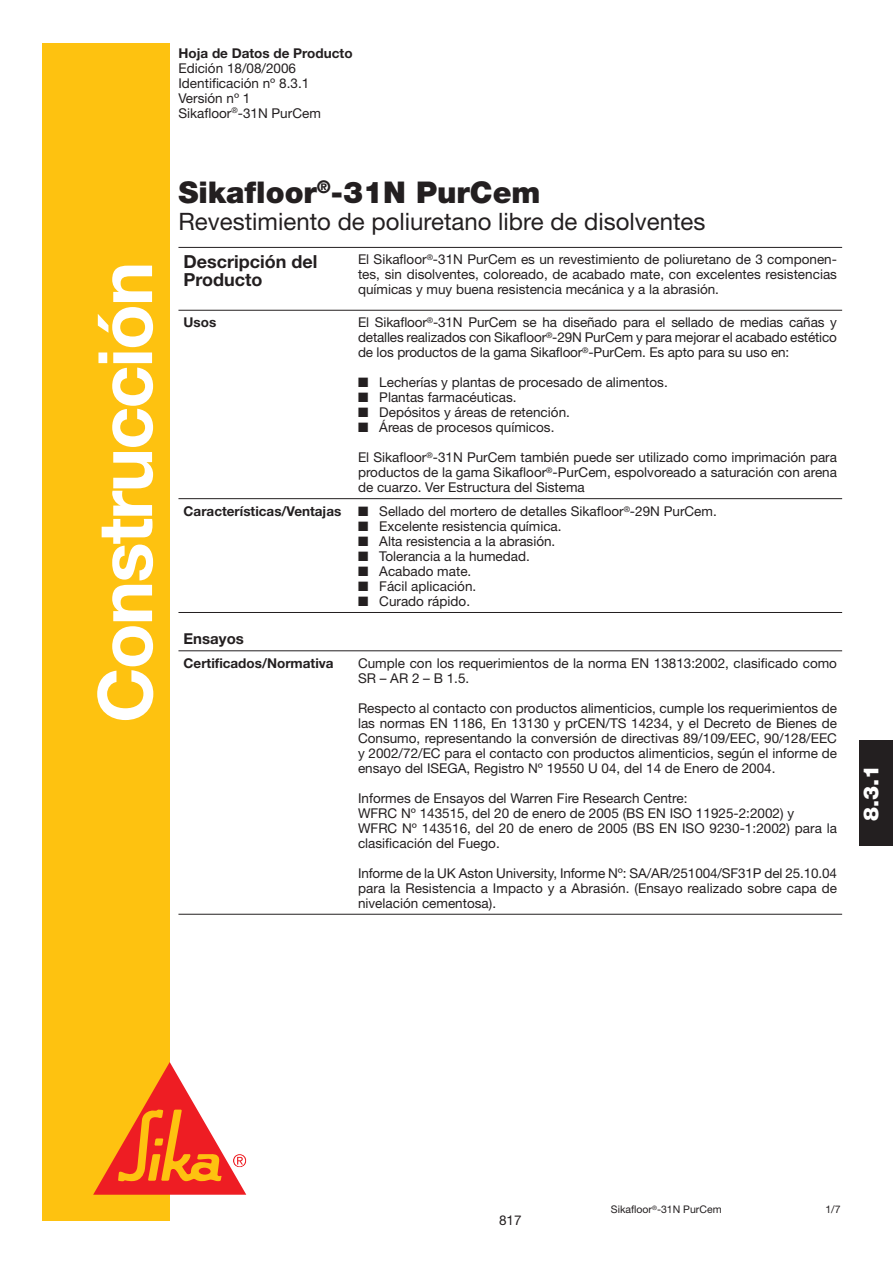
<style>
.page{position:relative;width:893px;height:1263px;background:#fff}
.page>*{position:absolute;margin:0;border:0;box-sizing:border-box;transform-origin:0 0}
.t1{font:700 75px "Helvetica Neue";letter-spacing:-.025em;color:#fff}
.t2{font:900 30px "Helvetica Neue";color:#231f20}
.t3{font:24px "Helvetica Neue";color:#231f20}
.t4{font:900 21px "Helvetica Neue";color:#fff}
.t5{font:700 18px/18px "Helvetica Neue";color:#231f20}
.t6{font:700 15px "Helvetica Neue";color:#231f20}
.t7{font:13.5px/15px "Helvetica Neue";color:#231f20;text-align:justify}
.t8{font:700 13.5px "Helvetica Neue";color:#231f20}
.t9{font:10.5px "Helvetica Neue";color:#231f20}
.s1{font-weight:700}
</style>
<div class="page">
<div style="left:42px;top:43px;width:128px;height:1177px;background:#fec210"></div>
<svg style="left:93px;top:1062px;width:153px;height:133px"></svg>
<hr style="left:178px;top:247px;width:664px;height:1px;background:#231f20">
<hr style="left:178px;top:310px;width:664px;height:1px;background:#231f20">
<hr style="left:178px;top:498px;width:664px;height:1px;background:#231f20">
<hr style="left:178px;top:612px;width:664px;height:1px;background:#231f20">
<hr style="left:178px;top:650px;width:664px;height:1px;background:#231f20">
<hr style="left:178px;top:914px;width:175px;height:1px;background:#231f20">
<hr style="left:353px;top:914px;width:489px;height:1px;background:#231f20">
<div style="left:859px;top:741px;width:33px;height:105px;background:#231f20"></div>
<h1 class="t1" style="left:99px;top:723px;width:463px;rotate:-90deg">Construcción</h1>
<p class="t8" style="left:178px;top:48px;width:176px">Hoja de Datos de Producto</p>
<p class="t7" style="left:178px;top:62px;width:144px;text-align:left">Edición 18/08/2006<br>Identificación nº 8.3.1<br>Versión nº 1<br>Sikafloor<sup>®</sup>-31N PurCem</p>
<h2 class="t2" style="left:178px;top:182px;width:363px">Sikafloor<sup>®</sup>-31N PurCem</h2>
<h3 class="t3" style="left:178px;top:213px;width:528px">Revestimiento de poliuretano libre de disolventes</h3>
<h3 class="t5" style="left:183px;top:255px;width:135px">Descripción del<br>Producto</h3>
<p class="t7" style="left:358px;top:254px;width:480px">El Sikafloor<sup>®</sup>-31N PurCem es un revestimiento de poliuretano de 3 componen&shy;tes, sin disolventes, coloreado, de acabado mate, con excelentes resistencias químicas y muy buena resistencia mecánica y a la abrasión.</p>
<p class="t8" style="left:183px;top:318px;width:34px">Usos</p>
<p class="t7" style="left:358px;top:317px;width:480px">El Sikafloor<sup>®</sup>-31N PurCem se ha diseñado para el sellado de medias cañas y detalles realizados con Sikafloor<sup>®</sup>-29N PurCem y para mejorar el acabado estético de los productos de la gama Sikafloor<sup>®</sup>-PurCem. Es apto para su uso en:</p>
<p class="t7" style="left:358px;top:377px;width:311px">■ Lecherías y plantas de procesado de alimentos.</p>
<p class="t7" style="left:358px;top:392px;width:160px">■ Plantas farmacéuticas.</p>
<p class="t7" style="left:358px;top:407px;width:213px">■ Depósitos y áreas de retención.</p>
<p class="t7" style="left:358px;top:422px;width:198px">■ Áreas de procesos químicos.</p>
<p class="t7" style="left:358px;top:452px;width:480px">El Sikafloor<sup>®</sup>-31N PurCem también puede ser utilizado como imprimación para productos de la gama Sikafloor<sup>®</sup>-PurCem, espolvoreado a saturación con arena de cuarzo. Ver Estructura del Sistema</p>
<p class="t7" style="left:183px;top:506px;width:534px"><span class="s1">Características/Ventajas</span> ■ Sellado del mortero de detalles Sikafloor<sup>®</sup>-29N PurCem.</p>
<p class="t7" style="left:358px;top:521px;width:205px">■ Excelente resistencia química.</p>
<p class="t7" style="left:358px;top:536px;width:199px">■ Alta resistencia a la abrasión.</p>
<p class="t7" style="left:358px;top:551px;width:173px">■ Tolerancia a la humedad.</p>
<p class="t7" style="left:358px;top:566px;width:115px">■ Acabado mate.</p>
<p class="t7" style="left:358px;top:581px;width:120px">■ Fácil aplicación.</p>
<p class="t7" style="left:358px;top:596px;width:114px">■ Curado rápido.</p>
<p class="t6" style="left:183px;top:634px;width:62px">Ensayos</p>
<p class="t8" style="left:183px;top:658px;width:151px">Certificados/Normativa</p>
<p class="t7" style="left:358px;top:657px;width:480px">Cumple con los requerimientos de la norma EN 13813:2002, clasificado como<br>SR – AR 2 – B 1.5.</p>
<p class="t7" style="left:358px;top:702px;width:480px">Respecto al contacto con productos alimenticios, cumple los requerimientos de las normas EN 1186, En 13130 y prCEN/TS 14234, y el Decreto de Bienes de Consumo, representando la conversión de directivas 89/109/EEC, 90/128/EEC y 2002/72/EC para el contacto con productos alimenticios, según el informe de ensayo del ISEGA, Registro Nº 19550 U 04, del 14 de Enero de 2004.</p>
<p class="t7" style="left:358px;top:792px;width:480px;text-align:left">Informes de Ensayos del Warren Fire Research Centre:<br>WFRC Nº 143515, del 20 de enero de 2005 (BS EN ISO 11925-2:2002) y<br>WFRC Nº 143516, del 20 de enero de 2005 (BS EN ISO 9230-1:2002) para la clasificación del Fuego.</p>
<p class="t7" style="left:358px;top:867px;width:480px">Informe de la UK Aston University, Informe Nº: SA/AR/251004/SF31P del 25.10.04 para la Resistencia a Impacto y a Abrasión. (Ensayo realizado sobre capa de nivelación cementosa).</p>
<h3 class="t4" style="left:863px;top:821px;width:58px;rotate:-90deg">8.3.1</h3>
<p class="t7" style="left:499px;top:1214px;width:24px">817</p>
<p class="t9" style="left:611px;top:1206px;width:112px">Sikafloor<sup>®</sup>-31N PurCem</p>
<p class="t9" style="left:825px;top:1206px;width:17px">1/7</p>
</div>
